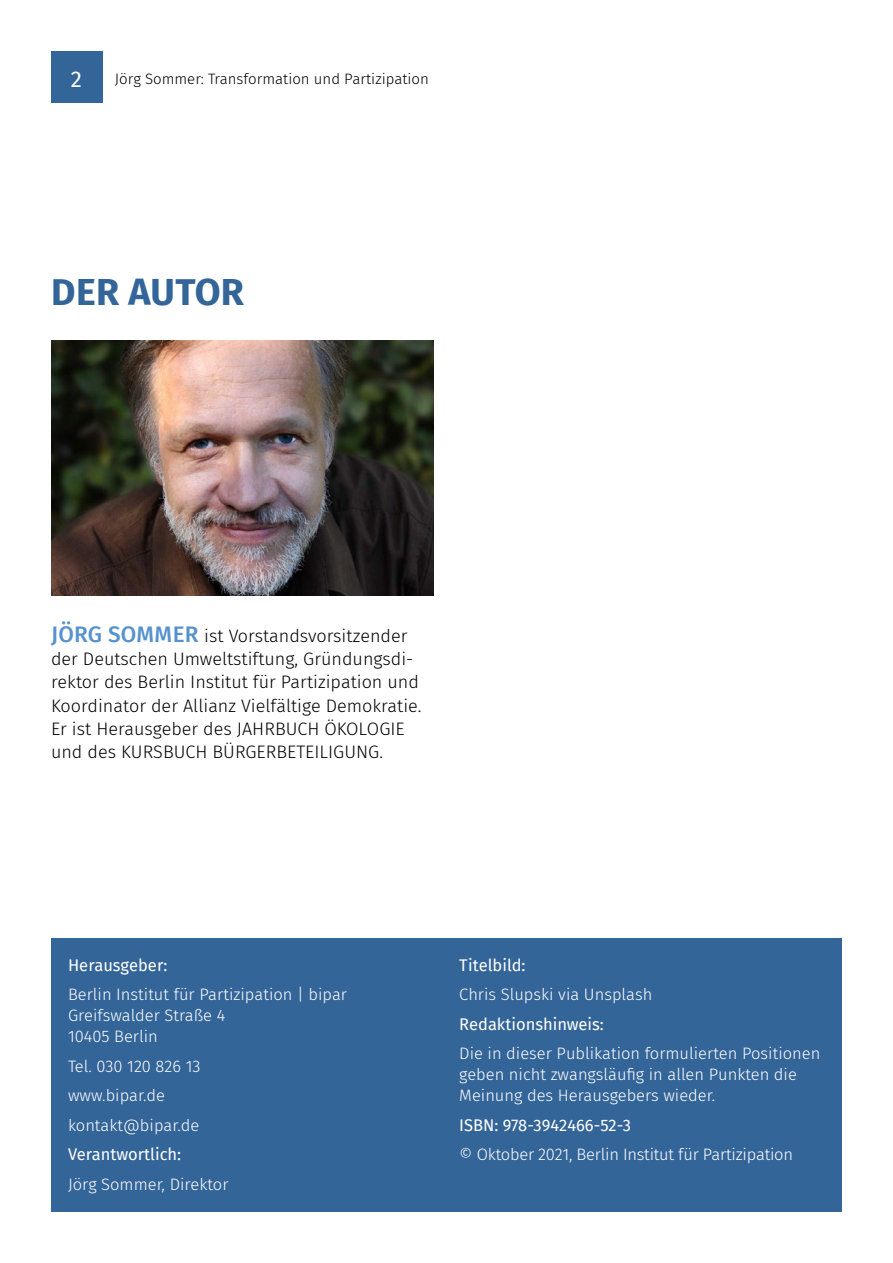
<style>
.page{position:relative;width:893px;height:1263px;background:#fff}
.page>*{position:absolute;margin:0;border:0;box-sizing:border-box;transform-origin:0 0}
.t1{font:700 37.5px "Fira Sans";letter-spacing:.01em;color:#346599}
.t2{font:22.5px "Fira Sans";color:#fff}
.t3{font:300 18px/23.2px "Fira Sans";color:#000}
.t4{font:300 16.5px/21px "Fira Sans";color:#fff}
.t5{font:16.5px "Fira Sans";color:#fff}
.t6{font:300 15px "Fira Sans";color:#000}
.s1{font-weight:500;font-size:22.5px;color:#5692ce}
</style>
<div class="page">
<div style="left:51px;top:51px;width:51px;height:51px;background:#346599"></div>
<img style="left:51px;top:340px;width:383px;height:255px">
<div style="left:51px;top:938px;width:791px;height:274px;background:#346599"></div>
<h2 class="t2" style="left:71px;top:63px;width:13px">2</h2>
<p class="t6" style="left:115px;top:68px;width:316px">Jörg Sommer: Transformation und Partizipation</p>
<h1 class="t1" style="left:51px;top:261px;width:194px">DER AUTOR</h1>
<p class="t3" style="left:51px;top:624px;width:372px"><span class="s1">JÖRG SOMMER</span> ist Vorstandsvorsitzender der Deutschen Umweltstiftung, Gründungsdi&shy;rektor des Berlin Institut für Partizipation und Koordinator der Allianz Vielfältige Demokratie.<br>Er ist Herausgeber des JAHRBUCH ÖKOLOGIE und des KURSBUCH BÜRGERBETEILIGUNG.</p>
<p class="t5" style="left:68px;top:952px;width:101px">Herausgeber:</p>
<p class="t4" style="left:68px;top:984px;width:281px">Berlin Institut für Partizipation | bipar<br>Greifswalder Straße 4<br>10405 Berlin</p>
<p class="t4" style="left:68px;top:1051px;width:134px;line-height:29.5px">Tel. 030 120 826 13 www.bipar.de kontakt@bipar.de</p>
<p class="t5" style="left:68px;top:1142px;width:115px">Verantwortlich:</p>
<p class="t4" style="left:68px;top:1173px;width:162px">Jörg Sommer, Direktor</p>
<p class="t5" style="left:459px;top:952px;width:68px">Titelbild:</p>
<p class="t4" style="left:459px;top:984px;width:195px">Chris Slupski via Unsplash</p>
<p class="t5" style="left:459px;top:1011px;width:146px">Redaktionshinweis:</p>
<p class="t4" style="left:459px;top:1043px;width:363px">Die in dieser Publikation formulierten Positionen geben nicht zwangsläufig in allen Punkten die<br>Meinung des Herausgebers wieder.</p>
<p class="t5" style="left:459px;top:1112px;width:173px">ISBN: 978-3942466-52-3</p>
<p class="t4" style="left:459px;top:1144px;width:335px">© Oktober 2021, Berlin Institut für Partizipation</p>
</div>
